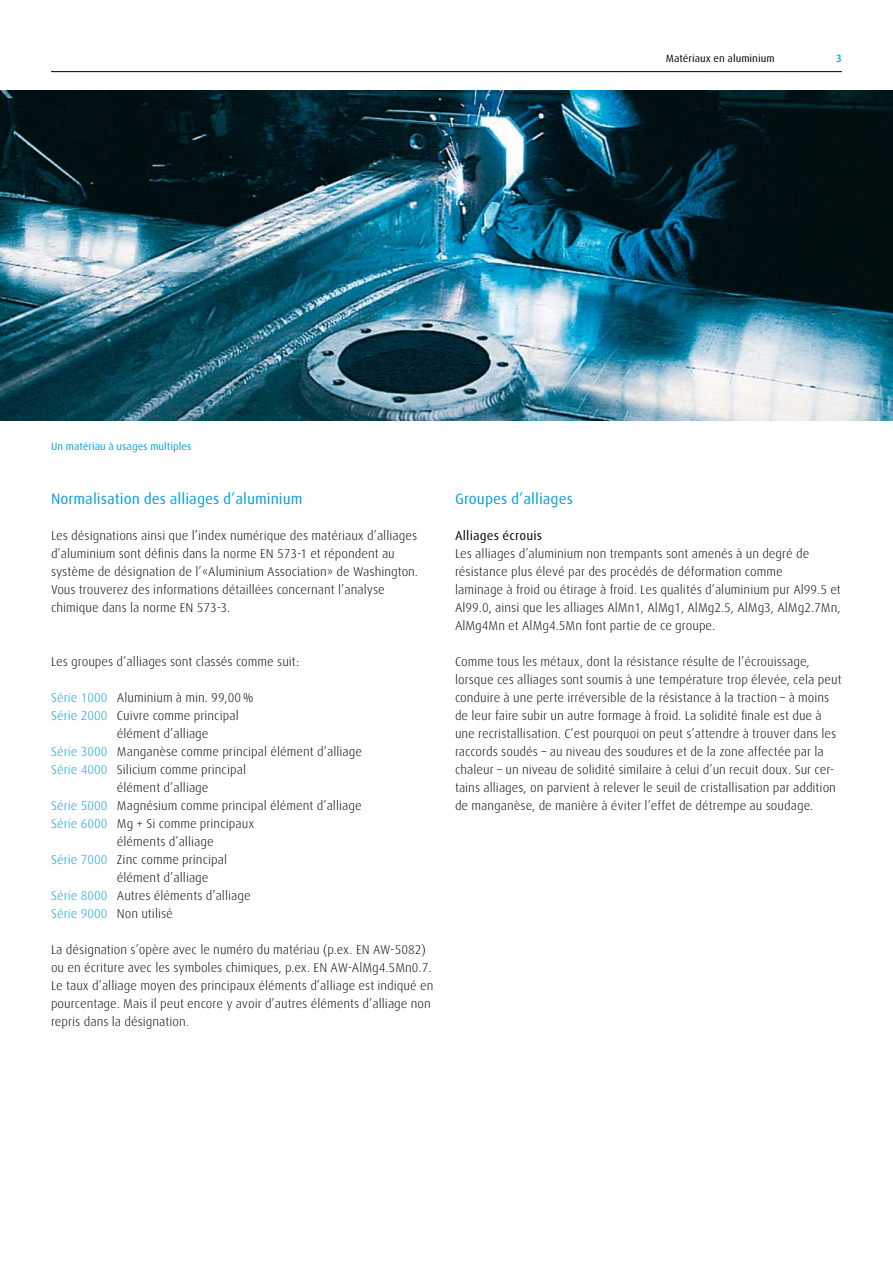
<style>
.page{position:relative;width:893px;height:1263px;background:#fff}
.page>*{position:absolute;margin:0;border:0;box-sizing:border-box;transform-origin:0 0}
.t1{font:15px "Linde Dax";color:#009ee0}
.t2{font:300 12.75px/18px "Linde Dax";color:#000}
.t3{font:12.75px "Linde Dax";letter-spacing:.015em;color:#000}
.t4{font:10.5px "Linde Dax";color:#009ee0}
.t5{font:10.5px "Linde Dax";color:#000}
.t6{font:500 10.5px "Linde Dax";color:#009ee0}
.s1{color:#009ee0}
</style>
<div class="page">
<img style="left:0;top:90px;width:893px;height:331px">
<hr style="left:51px;top:71px;width:791px;height:1px;background:#000">
<p class="t5" style="left:666px;top:53px;width:110px">Matériaux en aluminium</p>
<p class="t6" style="left:836px;top:53px;width:7px">3</p>
<p class="t4" style="left:51px;top:441px;width:142px">Un matériau à usages multiples</p>
<p class="t1" style="left:51px;top:491px;width:253px">Normalisation des alliages d’aluminium</p>
<p class="t2" style="left:51px;top:527px;width:369px">Les désignations ainsi que l’index numérique des matériaux d’alliages d’aluminium sont définis dans la norme EN 573-1 et répondent au système de désignation de l’«Aluminium Association» de Washington.<br>Vous trouverez des informations détaillées concernant l’analyse chimique dans la norme EN 573-3.</p>
<p class="t2" style="left:51px;top:653px;width:250px">Les groupes d’alliages sont classés comme suit:</p>
<p class="t2" style="left:51px;top:689px;width:204px"><span class="s1">Série 1000</span> Aluminium à min. 99,00%</p>
<p class="t2" style="left:51px;top:707px;width:189px"><span class="s1">Série 2000</span> Cuivre comme principal</p>
<p class="t2" style="left:117px;top:725px;width:93px">élément d’alliage</p>
<p class="t2" style="left:51px;top:743px;width:313px"><span class="s1">Série 3000</span> Manganèse comme principal élément d’alliage</p>
<p class="t2" style="left:51px;top:761px;width:197px"><span class="s1">Série 4000</span> Silicium comme principal</p>
<p class="t2" style="left:117px;top:779px;width:93px">élément d’alliage</p>
<p class="t2" style="left:51px;top:797px;width:312px"><span class="s1">Série 5000</span> Magnésium comme principal élément d’alliage</p>
<p class="t2" style="left:51px;top:815px;width:205px"><span class="s1">Série 6000</span> Mg + Si comme principaux</p>
<p class="t2" style="left:117px;top:833px;width:98px">éléments d’alliage</p>
<p class="t2" style="left:51px;top:851px;width:178px"><span class="s1">Série 7000</span> Zinc comme principal</p>
<p class="t2" style="left:117px;top:869px;width:93px">élément d’alliage</p>
<p class="t2" style="left:51px;top:887px;width:201px"><span class="s1">Série 8000</span> Autres éléments d’alliage</p>
<p class="t2" style="left:51px;top:905px;width:123px"><span class="s1">Série 9000</span> Non utilisé</p>
<p class="t2" style="left:51px;top:941px;width:384px">La désignation s’opère avec le numéro du matériau (p.ex. EN AW-5082) ou en écriture avec les symboles chimiques, p.ex. EN AW-AlMg4.5Mn0.7.<br>Le taux d’alliage moyen des principaux éléments d’alliage est indiqué en pourcentage. Mais il peut encore y avoir d’autres éléments d’alliage non repris dans la désignation.</p>
<p class="t1" style="left:455px;top:491px;width:120px">Groupes d’alliages</p>
<p class="t3" style="left:455px;top:529px;width:89px">Alliages écrouis</p>
<p class="t2" style="left:455px;top:545px;width:387px">Les alliages d’aluminium non trempants sont amenés à un degré de résistance plus élevé par des procédés de déformation comme<br>laminage à froid ou étirage à froid. Les qualités d’aluminium pur Al99.5 et Al99.0, ainsi que les alliages AlMn1, AlMg1, AlMg2.5, AlMg3, AlMg2.7Mn, AlMg4Mn et AlMg4.5Mn font partie de ce groupe.</p>
<p class="t2" style="left:455px;top:653px;width:388px">Comme tous les métaux, dont la résistance résulte de l’écrouissage, lorsque ces alliages sont soumis à une température trop élevée, cela peut conduire à une perte irréversible de la résistance à la traction – à moins de leur faire subir un autre formage à froid. La solidité finale est due à une recristallisation. C’est pourquoi on peut s’attendre à trouver dans les raccords soudés – au niveau des soudures et de la zone affectée par la chaleur – un niveau de solidité similaire à celui d’un recuit doux. Sur cer&shy;tains alliages, on parvient à relever le seuil de cristallisation par addition de manganèse, de manière à éviter l’effet de détrempe au soudage.</p>
</div>
